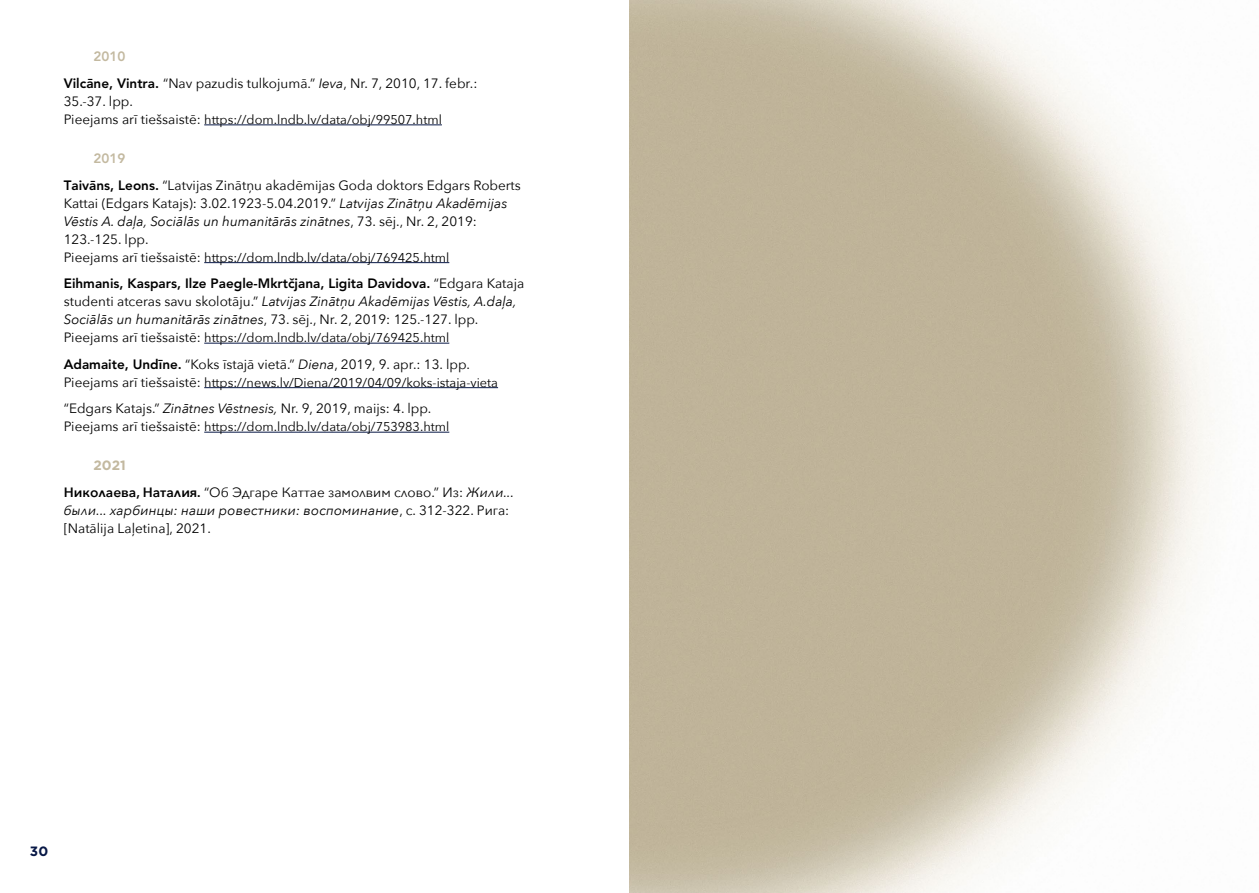
<style>
.page{position:relative;width:1259px;height:893px;background:#fff}
.page>*{position:absolute;margin:0;border:0;box-sizing:border-box;transform-origin:0 0}
.t1{font:13.5px/18px "Avenir Next";color:#000}
.t2{font:italic 13.5px/18px "Avenir Next";color:#000}
.t3{font:800 13.5px "Avenir LT Pro";color:#000}
.t4{font:800 13.5px "Avenir LT Pro";color:#c3b9a0}
.t5{font:700 13.5px "Gotham";color:#c3b9a0}
.t6{font:700 13.5px "Gotham";color:#081846}
.t7{font:12.75px "Avenir Next";color:#000}
.s1{font-family:"Avenir LT Pro";font-weight:800}
.s2{font-style:italic}
.s3{font-size:13.5px}
.s4{font-family:"Avenir Next";font-weight:400}
.s5{font-style:normal}
.s6{font-weight:600}
</style>
<div class="page">
<hr style="left:204px;top:125px;width:238px;height:1px;background:#081846">
<hr style="left:204px;top:262px;width:245px;height:1px;background:#081846">
<hr style="left:204px;top:343px;width:245px;height:1px;background:#081846">
<hr style="left:204px;top:387px;width:294px;height:1px;background:#081846">
<hr style="left:204px;top:432px;width:245px;height:1px;background:#081846">
<p class="t4" style="left:94px;top:49px;width:33px">2010</p>
<p class="t1" style="left:64px;top:73px;width:415px"><span class="s1">Vilcāne, Vintra.</span> “Nav pazudis tulkojumā.” <span class="s2">Ieva</span>, Nr. 7, 2010, 17. febr.:<br>35.-37. lpp.</p>
<p class="t7" style="left:64px;top:109px;width:380px"><span class="s3">Pieejams arī tiešsaistē:</span> https://dom.lndb.lv/data/obj/99507.html</p>
<p class="t4" style="left:94px;top:150px;width:33px">2019</p>
<p class="t1" style="left:64px;top:175px;width:458px"><span class="s1">Taivāns, Leons.</span> “Latvijas Zinātņu akadēmijas Goda doktors Edgars Roberts Kattai (Edgars Katajs): 3.02.1923-5.04.2019.” <span class="s2">Latvijas Zinātņu Akadēmijas Vēstis A. daļa, Sociālās un humanitārās zinātnes</span>, 73. sēj., Nr. 2, 2019:<br>123.-125. lpp.</p>
<p class="t7" style="left:64px;top:246px;width:387px"><span class="s3">Pieejams arī tiešsaistē:</span> https://dom.lndb.lv/data/obj/769425.html</p>
<p class="t3" style="left:64px;top:275px;width:462px">Eihmanis, Kaspars, Ilze Paegle-Mkrtčjana, Ligita Davidova. <span class="s4">“Edgara Kataja</span></p>
<p class="t2" style="left:64px;top:292px;width:454px"><span class="s5">studenti atceras savu skolotāju.”</span> Latvijas Zinātņu Akadēmijas Vēstis, A.daļa,<br>Sociālās un humanitārās zinātnes<span class="s5">, 73. sēj., Nr. 2, 2019: 125.-127. lpp.</span></p>
<p class="t7" style="left:64px;top:327px;width:387px"><span class="s3">Pieejams arī tiešsaistē:</span> https://dom.lndb.lv/data/obj/769425.html</p>
<p class="t1" style="left:64px;top:354px;width:408px"><span class="s1">Adamaite, Undīne.</span> “Koks īstajā vietā.” <span class="s2">Diena</span>, 2019, 9. apr.: 13. lpp.</p>
<p class="t7" style="left:64px;top:371px;width:436px"><span class="s3">Pieejams arī tiešsaistē:</span> https://news.lv/Diena/2019/04/09/koks-istaja-vieta</p>
<p class="t1" style="left:64px;top:399px;width:369px">“Edgars Katajs.” <span class="s2">Zinātnes Vēstnesis,</span> Nr. 9, 2019, maijs: 4. lpp.</p>
<p class="t7" style="left:64px;top:416px;width:387px"><span class="s3">Pieejams arī tiešsaistē:</span> https://dom.lndb.lv/data/obj/753983.html</p>
<p class="t5" style="left:94px;top:457px;width:34px">2021</p>
<p class="t1" style="left:64px;top:482px;width:452px"><span class="s6">Николаева, Наталия.</span> “Об Эдгаре Каттае замолвим слово.” Из: <span class="s2">Жили... были... харбинцы: наши ровестники: воспоминание</span>, с. 312-322. Рига: [Natālija Laļetina], 2021.</p>
<p class="t6" style="left:30px;top:842px;width:20px">30</p>
</div>
